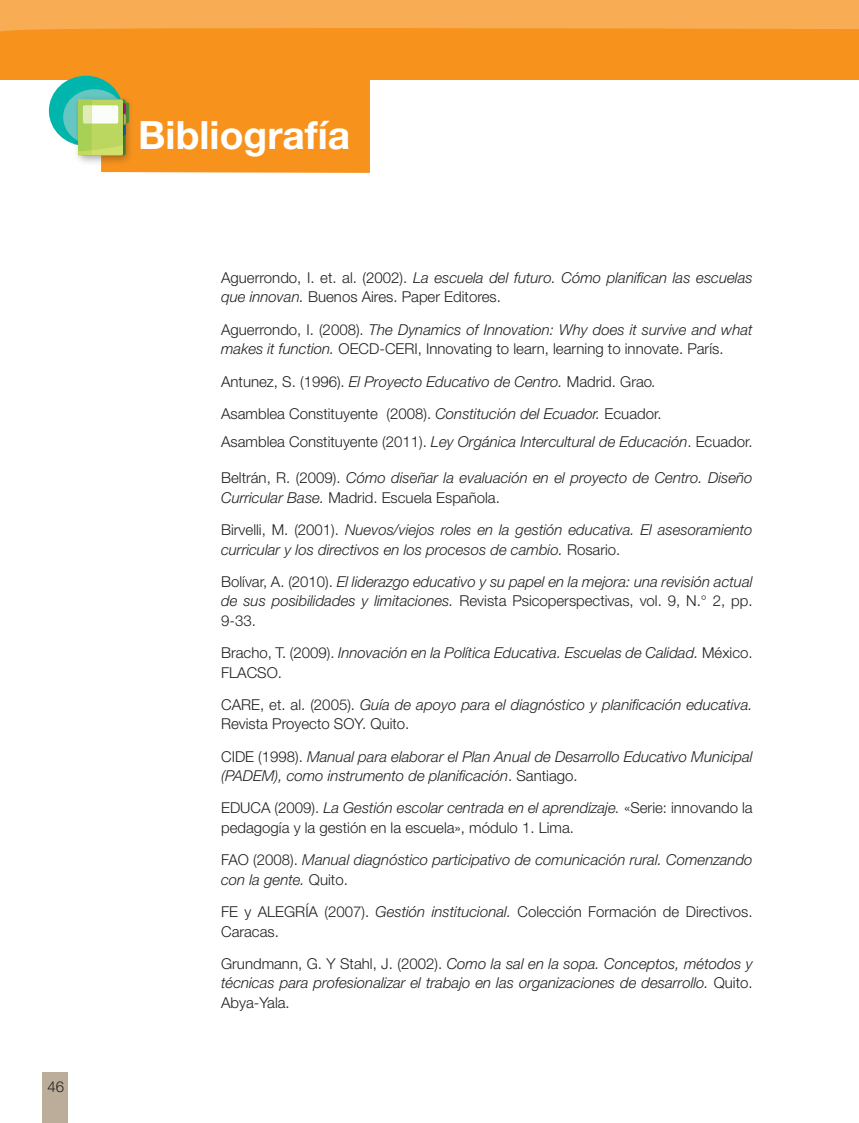
<style>
.page{position:relative;width:859px;height:1123px;background:#fff}
.page>*{position:absolute;margin:0;border:0;box-sizing:border-box;transform-origin:0 0}
.t1{font:700 39px "Helvetica Neue LT Std";color:#fff}
.t2{font:italic 300 15px/19.5px "Helvetica Neue LT Std";color:#231f20}
.t3{font:300 15px/19.5px "Helvetica Neue LT Std";color:#231f20}
.s1{font-style:normal}
.s2{font-style:italic}
</style>
<div class="page">
<div style="left:43px;top:1072px;width:25px;height:51px;background:#bbad9a"></div>
<svg style="left:62px;top:138px;width:308px;height:35px;background:#f69b2e"></svg>
<div style="left:73px;top:94px;width:61px;height:72px;background:#231f20;opacity:.4"></div>
<svg style="left:78px;top:138px;width:51px;height:17px"></svg>
<svg style="left:0;top:0;width:859px;height:138px"></svg>
<p class="t3" style="left:47px;top:1076px;width:18px">46</p>
<h1 class="t1" style="left:138px;top:111px;width:214px">Bibliografía</h1>
<p class="t2" style="left:221px;top:268px;width:533px"><span class="s1">Aguerrondo, I. et. al. (2002).</span> La escuela del futuro. Cómo planifican las escuelas que innovan. <span class="s1">Buenos Aires. Paper Editores.</span></p>
<p class="t3" style="left:221px;top:319px;width:533px">Aguerrondo, I. (2008). <span class="s2">The Dynamics of Innovation: Why does it survive and what makes it function.</span> OECD-CERI, Innovating to learn, learning to innovate. París.</p>
<p class="t3" style="left:221px;top:365px;width:442px;line-height:32.2px">Antunez, S. (1996). <span class="s2">El Proyecto Educativo de Centro.</span> Madrid. Grao<span class="s2">.<br></span>Asamblea Constituyente (2008). <span class="s2">Constitución del Ecuador.</span> Ecuador.</p>
<p class="t3" style="left:221px;top:431px;width:533px">Asamblea Constituyente (2011). <span class="s2">Ley Orgánica Intercultural de Educación</span>. Ecuador.</p>
<p class="t2" style="left:221px;top:468px;width:533px"><span class="s1">Beltrán, R. (2009).</span> Cómo diseñar la evaluación en el proyecto de Centro. Diseño<br>Curricular Base. <span class="s1">Madrid. Escuela Española.</span></p>
<p class="t2" style="left:221px;top:520px;width:533px"><span class="s1">Birvelli, M. (2001).</span> Nuevos/viejos roles en la gestión educativa. El asesoramiento curricular y los directivos en los procesos de cambio. <span class="s1">Rosario.</span></p>
<p class="t2" style="left:221px;top:571px;width:533px;text-align:justify"><span class="s1">Bolívar, A. (2010).</span> El liderazgo educativo y su papel en la mejora: una revisión actual de sus posibilidades y limitaciones. <span class="s1">Revista Psicoperspectivas, vol. 9, N.° 2, pp.<br>9-33.</span></p>
<p class="t2" style="left:221px;top:643px;width:533px"><span class="s1">Bracho, T. (2009).</span> Innovación en la Política Educativa. Escuelas de Calidad. <span class="s1">México.<br>FLACSO.</span></p>
<p class="t2" style="left:221px;top:694px;width:533px"><span class="s1">CARE, et. al. (2005).</span> Guía de apoyo para el diagnóstico y planificación educativa.<br><span class="s1">Revista Proyecto SOY. Quito.</span></p>
<p class="t2" style="left:221px;top:746px;width:533px"><span class="s1">CIDE (1998).</span> Manual para elaborar el Plan Anual de Desarrollo Educativo Municipal (PADEM), como instrumento de planificación<span class="s1">. Santiago.</span></p>
<p class="t3" style="left:221px;top:798px;width:533px">EDUCA (2009). <span class="s2">La Gestión escolar centrada en el aprendizaje.</span> «Serie: innovando la pedagogía y la gestión en la escuela», módulo 1. Lima.</p>
<p class="t2" style="left:221px;top:850px;width:533px"><span class="s1">FAO (2008).</span> Manual diagnóstico participativo de comunicación rural. Comenzando con la gente. <span class="s1">Quito.</span></p>
<p class="t3" style="left:221px;top:901px;width:533px">FE y ALEGRÍA (2007). <span class="s2">Gestión institucional.</span> Colección Formación de Directivos.<br>Caracas.</p>
<p class="t2" style="left:221px;top:953px;width:533px;text-align:justify"><span class="s1">Grundmann, G. Y Stahl, J. (2002).</span> Como la sal en la sopa. Conceptos, métodos y técnicas para profesionalizar el trabajo en las organizaciones de desarrollo. <span class="s1">Quito.<br>Abya-Yala.</span></p>
</div>
